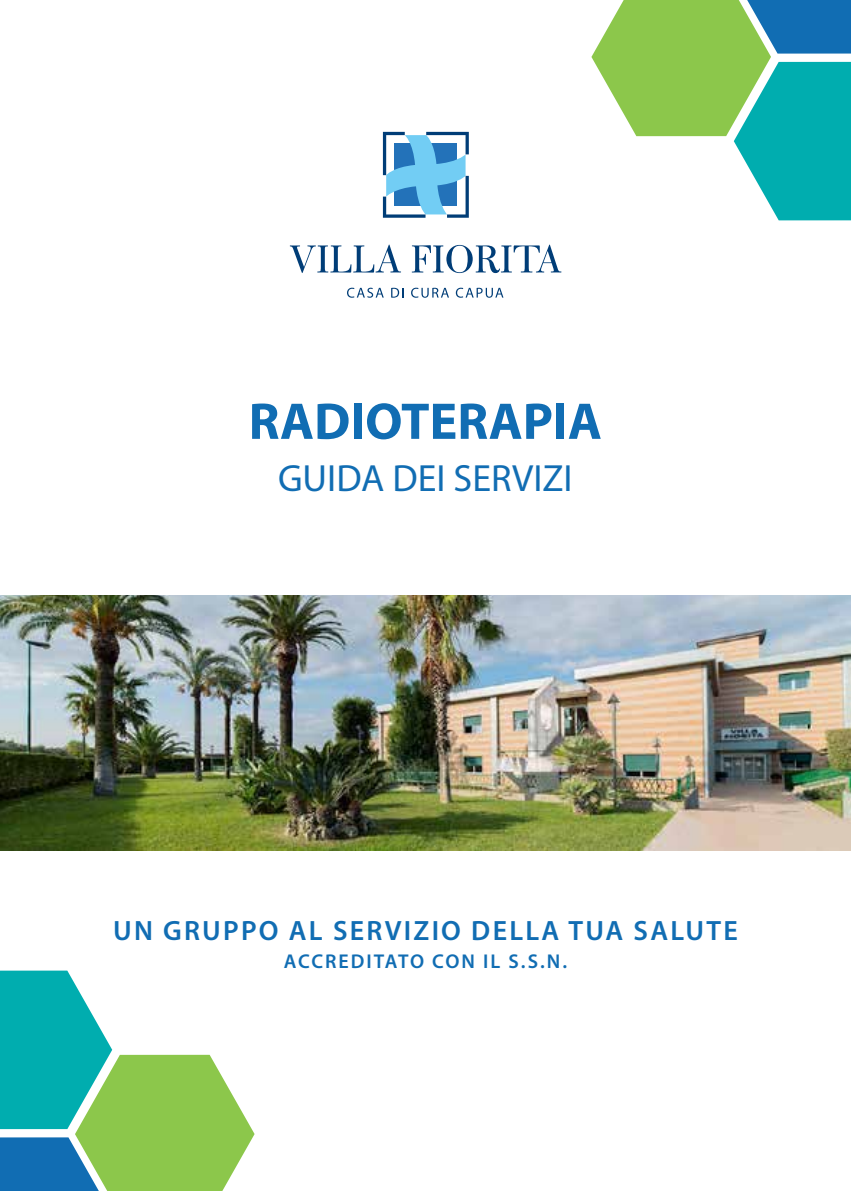
<style>
.page{position:relative;width:851px;height:1191px;background:#fff}
.page>*{position:absolute;margin:0;border:0;box-sizing:border-box;transform-origin:0 0}
.t1{font:700 52px "Myriad Pro";color:#116db3}
.t2{font:38px "Myriad Pro";color:#116db3}
.t3{font:600 28px "Myriad Pro";letter-spacing:.08em;color:#116db3}
.t4{font:600 20px "Myriad Pro";letter-spacing:.1em;color:#116db3}
</style>
<div class="page">
<svg style="left:591px;top:0;width:259px;height:220px"></svg>
<svg style="left:0;top:970px;width:254px;height:221px"></svg>
<svg style="left:383px;top:132px;width:86px;height:86px"></svg>
<svg style="left:290px;top:245px;width:111px;height:28px"></svg>
<svg style="left:411px;top:245px;width:150px;height:28px"></svg>
<svg style="left:347px;top:288px;width:37px;height:10px"></svg>
<svg style="left:391px;top:288px;width:12px;height:10px"></svg>
<svg style="left:411px;top:288px;width:38px;height:10px"></svg>
<svg style="left:456px;top:288px;width:47px;height:10px"></svg>
<img style="left:0;top:595px;width:850px;height:255px">
<h1 class="t1" style="left:248px;top:387px;width:355px">RADIOTERAPIA</h1>
<h2 class="t2" style="left:278px;top:455px;width:296px">GUIDA DEI SERVIZI</h2>
<p class="t3" style="left:113px;top:912px;width:626px">UN GRUPPO AL SERVIZIO DELLA TUA SALUTE</p>
<p class="t4" style="left:284px;top:948px;width:284px">ACCREDITATO CON IL S.S.N.</p>
</div>
